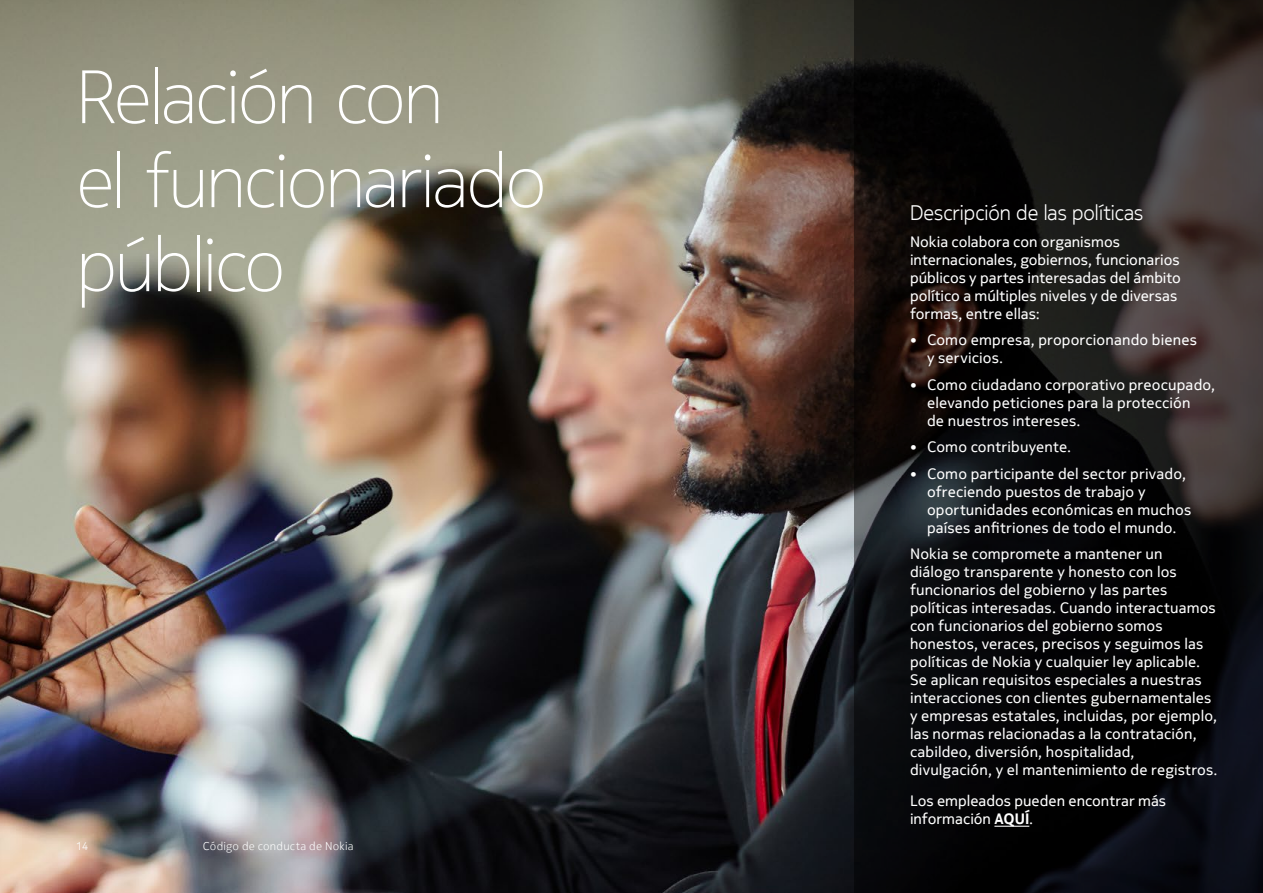
<style>
.page{position:relative;width:1263px;height:893px;background:#fff}
.page>*{position:absolute;margin:0;border:0;box-sizing:border-box;transform-origin:0 0}
.t1{font:200 75px/84px "Nokia Pure Headline";letter-spacing:-.025em;color:#fff}
.t2{font:300 21px "Nokia Pure Headline";color:#fff}
.t3{font:15px/18px "Nokia Pure Text";letter-spacing:.01em;color:#fff}
.t4{font:300 11.25px "Nokia Pure Text";letter-spacing:.025em;color:#fff}
.s1{font-size:13.5px}
.s2{font-weight:700}
</style>
<div class="page">
<img style="left:0;top:0;width:599px;height:893px">
<img style="left:599px;top:0;width:256px;height:893px">
<svg style="left:855px;top:0;width:408px;height:893px;background:#141213"></svg>
<hr style="left:994px;top:826px;width:35px;height:1px;background:#fff">
<h1 class="t1" style="left:77px;top:54px;width:471px">Relación con<br>el funcionariado público</h1>
<p class="t4" style="left:76px;top:839px;width:14px">14</p>
<p class="t4" style="left:203px;top:839px;width:153px">Código de conducta de Nokia</p>
<h2 class="t2" style="left:910px;top:200px;width:235px">Descripción de las políticas</h2>
<p class="t3" style="left:910px;top:232px;width:272px">Nokia colabora con organismos internacionales, gobiernos, funcionarios públicos y partes interesadas del ámbito político a múltiples niveles y de diversas formas, entre ellas:</p>
<p class="t3" style="left:927px;top:331px;width:271px;text-indent:-17px"><span class="s1">•</span> Como empresa, proporcionando bienes y servicios.</p>
<p class="t3" style="left:927px;top:375px;width:290px;text-indent:-17px"><span class="s1">•</span> Como ciudadano corporativo preocupado, elevando peticiones para la protección<br>de nuestros intereses.</p>
<p class="t3" style="left:910px;top:438px;width:163px"><span class="s1">•</span> Como contribuyente.</p>
<p class="t3" style="left:927px;top:464px;width:266px;text-indent:-17px"><span class="s1">•</span> Como participante del sector privado, ofreciendo puestos de trabajo y oportunidades económicas en muchos países anfitriones de todo el mundo.</p>
<p class="t3" style="left:910px;top:545px;width:309px">Nokia se compromete a mantener un<br>diálogo transparente y honesto con los funcionarios del gobierno y las partes políticas interesadas. Cuando interactuamos con funcionarios del gobierno somos honestos, veraces, precisos y seguimos las políticas de Nokia y cualquier ley aplicable.<br>Se aplican requisitos especiales a nuestras interacciones con clientes gubernamentales y empresas estatales, incluidas, por ejemplo, las normas relacionadas a la contratación, cabildeo, diversión, hospitalidad, divulgación, y el mantenimiento de registros.</p>
<p class="t3" style="left:910px;top:792px;width:258px">Los empleados pueden encontrar más información <span class="s2">AQUÍ</span>.</p>
</div>
